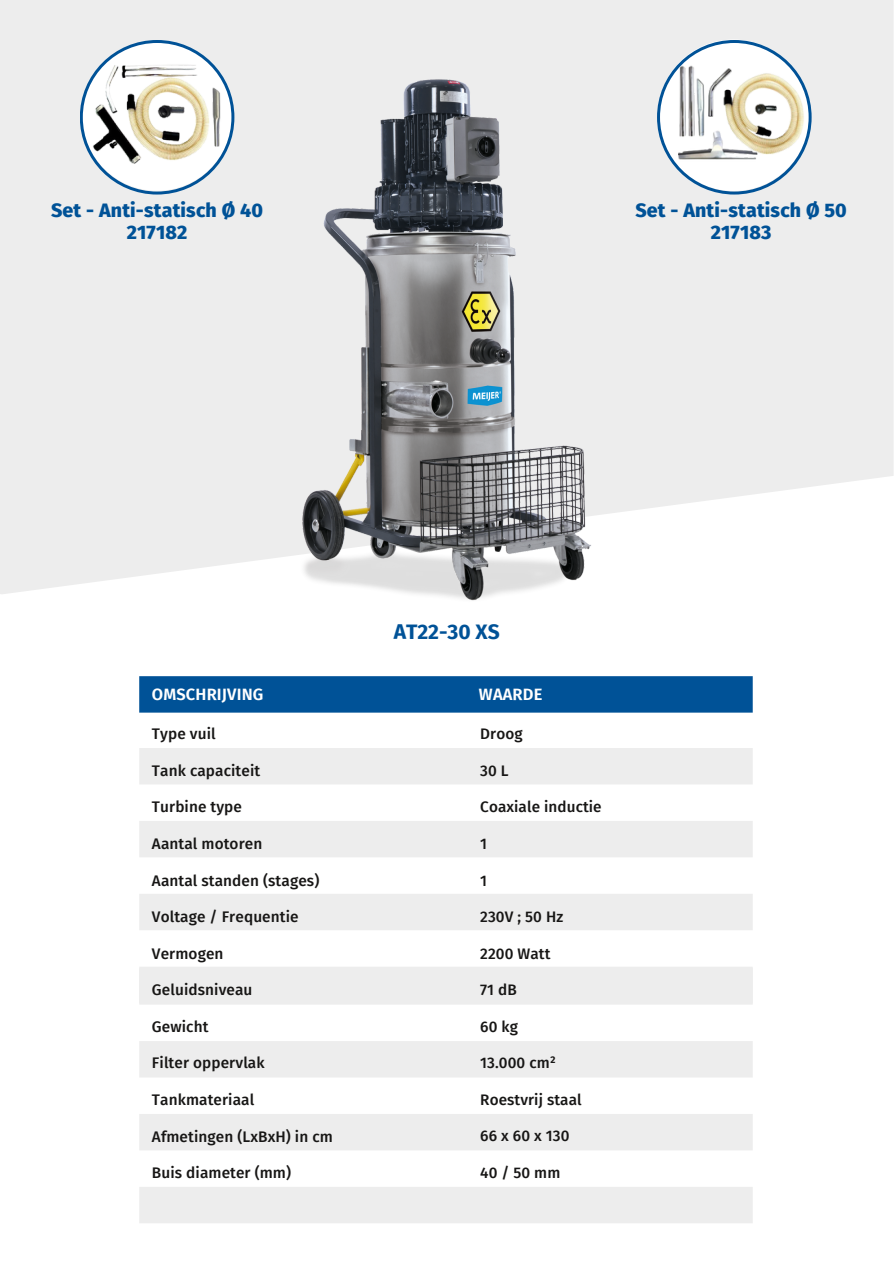
<style>
.page{position:relative;width:894px;height:1264px;background:#fff}
.page>*{position:absolute;margin:0;border:0;box-sizing:border-box;transform-origin:0 0}
.t1{font:700 21px "Fira Sans";letter-spacing:-.005em;color:#005297}
.t2{font:800 19.5px/22.5px "Fira Sans";letter-spacing:.01em;color:#005297;text-align:center}
.t3{font:600 16.5px "Fira Sans";letter-spacing:.01em;color:#fff}
.t4{font:500 15.3px "Fira Sans";letter-spacing:.005em;color:#171615}
</style>
<div class="page">
<div style="left:0;top:0;width:893px;height:594px;background:#ededed"></div>
<svg style="left:139px;top:1003px;width:613px;height:220px;fill:#f3f3f3"></svg>
<svg style="left:139px;top:748px;width:613px;height:255px;fill:#ededed"></svg>
<div style="left:139px;top:676px;width:613px;height:36px;background:#005297"></div>
<svg style="left:677px;top:40px;width:134px;height:154px"></svg>
<img style="left:204px;top:65px;width:473px;height:536px">
<svg style="left:80px;top:40px;width:154px;height:154px"></svg>
<img style="left:91px;top:63px;width:132px;height:108px">
<p class="t2" style="left:51px;top:199px;width:213px">Set - Anti-statisch Ø 40<br>217182</p>
<p class="t2" style="left:635px;top:199px;width:213px">Set - Anti-statisch Ø 50<br>217183</p>
<h1 class="t1" style="left:394px;top:619px;width:107px">AT22-30 XS</h1>
<p class="t3" style="left:152px;top:684px;width:113px">OMSCHRIJVING</p>
<p class="t3" style="left:479px;top:684px;width:65px">WAARDE</p>
<p class="t4" style="left:152px;top:725px;width:65px">Type vuil</p>
<p class="t4" style="left:152px;top:761px;width:110px">Tank capaciteit</p>
<p class="t4" style="left:152px;top:798px;width:91px">Turbine type</p>
<p class="t4" style="left:152px;top:834px;width:112px">Aantal motoren</p>
<p class="t4" style="left:152px;top:871px;width:169px">Aantal standen (stages)</p>
<p class="t4" style="left:152px;top:907px;width:148px">Voltage / Frequentie</p>
<p class="t4" style="left:152px;top:944px;width:73px">Vermogen</p>
<p class="t4" style="left:152px;top:980px;width:102px">Geluidsniveau</p>
<p class="t4" style="left:152px;top:1017px;width:58px">Gewicht</p>
<p class="t4" style="left:152px;top:1054px;width:114px">Filter oppervlak</p>
<p class="t4" style="left:152px;top:1090px;width:104px">Tankmateriaal</p>
<p class="t4" style="left:152px;top:1127px;width:182px">Afmetingen (LxBxH) in cm</p>
<p class="t4" style="left:152px;top:1163px;width:141px">Buis diameter (mm)</p>
<p class="t4" style="left:480px;top:725px;width:44px">Droog</p>
<p class="t4" style="left:480px;top:761px;width:30px">30 L</p>
<p class="t4" style="left:480px;top:798px;width:123px">Coaxiale inductie</p>
<p class="t4" style="left:480px;top:834px;width:8px">1</p>
<p class="t4" style="left:480px;top:871px;width:8px">1</p>
<p class="t4" style="left:480px;top:907px;width:84px">230V ; 50 Hz</p>
<p class="t4" style="left:480px;top:944px;width:72px">2200 Watt</p>
<p class="t4" style="left:480px;top:980px;width:38px">71 dB</p>
<p class="t4" style="left:480px;top:1017px;width:39px">60 kg</p>
<p class="t4" style="left:480px;top:1054px;width:77px">13.000 cm²</p>
<p class="t4" style="left:480px;top:1090px;width:103px">Roestvrij staal</p>
<p class="t4" style="left:480px;top:1127px;width:91px">66 x 60 x 130</p>
<p class="t4" style="left:480px;top:1163px;width:82px">40 / 50 mm</p>
</div>
